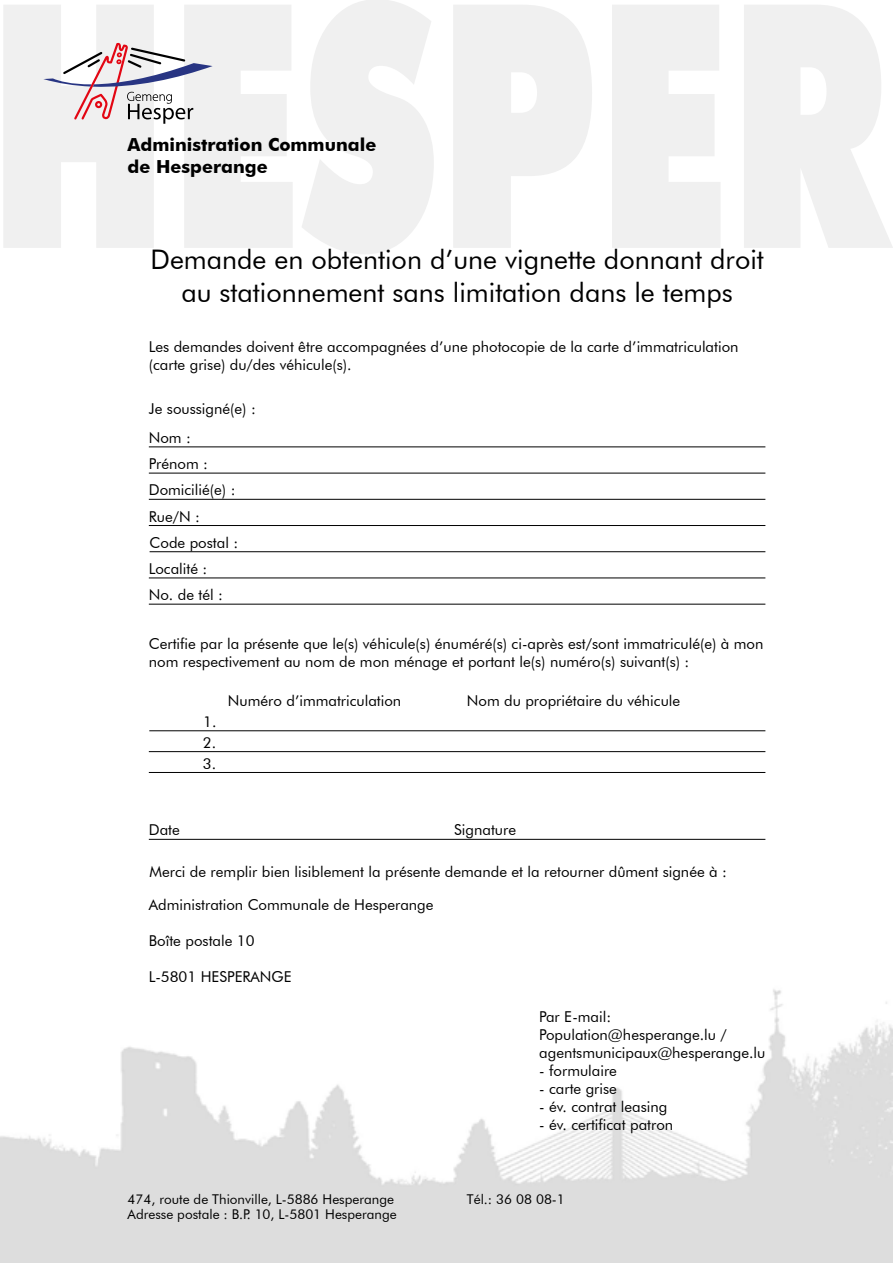
<style>
.page{position:relative;width:893px;height:1263px;background:#fff}
.page>*{position:absolute;margin:0;border:0;box-sizing:border-box;transform-origin:0 0}
.t1{font:27px/32.4px "Futura BT";color:#000;text-align:center}
.t2{font:700 18px/21.6px "Futura BT";color:#000}
.t3{font:15px/26.2px "Futura BT";color:#000}
.t4{font:13.5px/15px "Futura BT";color:#000}
</style>
<div class="page">
<img style="left:0;top:989px;width:893px;height:274px">
<svg style="left:43px;top:43px;width:170px;height:81px"></svg>
<hr style="left:149px;top:446px;width:616px;height:1px;background:#000">
<hr style="left:149px;top:473px;width:616px;height:1px;background:#000">
<hr style="left:149px;top:499px;width:616px;height:1px;background:#000">
<hr style="left:149px;top:525px;width:616px;height:1px;background:#000">
<hr style="left:150px;top:551px;width:615px;height:1px;background:#000">
<hr style="left:149px;top:577px;width:616px;height:1px;background:#000">
<hr style="left:149px;top:604px;width:616px;height:1px;background:#000">
<hr style="left:149px;top:730px;width:616px;height:1px;background:#000">
<hr style="left:149px;top:751px;width:616px;height:1px;background:#000">
<hr style="left:149px;top:772px;width:616px;height:1px;background:#000">
<hr style="left:149px;top:839px;width:616px;height:1px;background:#000">
<p class="t2" style="left:128px;top:134px;width:250px">Administration Communale de Hesperange</p>
<h1 class="t1" style="left:150px;top:243px;width:615px">Demande en obtention d’une vignette donnant droit au stationnement sans limitation dans le temps</h1>
<p class="t3" style="left:149px;top:337px;width:591px;line-height:18px">Les demandes doivent être accompagnées d’une photocopie de la carte d’immatriculation (carte grise) du/des véhicule(s).</p>
<p class="t3" style="left:149px;top:395px;width:108px">Je soussigné(e) :</p>
<p class="t3" style="left:149px;top:424px;width:91px">Nom :<br>Prénom :<br>Domicilié(e) :<br>Rue/N :<br>Code postal :<br>Localité :<br>No. de tél :</p>
<p class="t3" style="left:149px;top:634px;width:616px;line-height:18px">Certifie par la présente que le(s) véhicule(s) énuméré(s) ci-après est/sont immatriculé(e) à mon nom respectivement au nom de mon ménage et portant le(s) numéro(s) suivant(s) :</p>
<p class="t3" style="left:203px;top:711px;width:15px;line-height:20.9px;text-align:justify">1.<br>2.<br>3.</p>
<p class="t3" style="left:228px;top:687px;width:175px">Numéro d’immatriculation</p>
<p class="t3" style="left:467px;top:687px;width:215px">Nom du propriétaire du véhicule</p>
<p class="t3" style="left:149px;top:817px;width:33px">Date</p>
<p class="t3" style="left:454px;top:817px;width:63px">Signature</p>
<p class="t3" style="left:150px;top:858px;width:579px">Merci de remplir bien lisiblement la présente demande et la retourner dûment signée à :</p>
<p class="t3" style="left:149px;top:892px;width:286px">Administration Communale de Hesperange</p>
<p class="t3" style="left:149px;top:928px;width:107px">Boîte postale 10</p>
<p class="t3" style="left:149px;top:964px;width:144px">L-5801 HESPERANGE</p>
<p class="t3" style="left:539px;top:1008px;width:228px;line-height:18px">Par E-mail:<br>Population@hesperange.lu / agentsmunicipaux@hesperange.lu</p>
<p class="t3" style="left:539px;top:1058px;width:79px">- formulaire</p>
<p class="t3" style="left:539px;top:1076px;width:79px">- carte grise</p>
<p class="t3" style="left:539px;top:1094px;width:130px">- év. contrat leasing</p>
<p class="t3" style="left:539px;top:1112px;width:135px">- év. certificat patron</p>
<p class="t4" style="left:128px;top:1192px;width:271px">474, route de Thionville, L-5886 Hesperange<br>Adresse postale : B.P. 10, L-5801 Hesperange</p>
<p class="t4" style="left:467px;top:1192px;width:99px">Tél.: 36 08 08-1</p>
</div>
